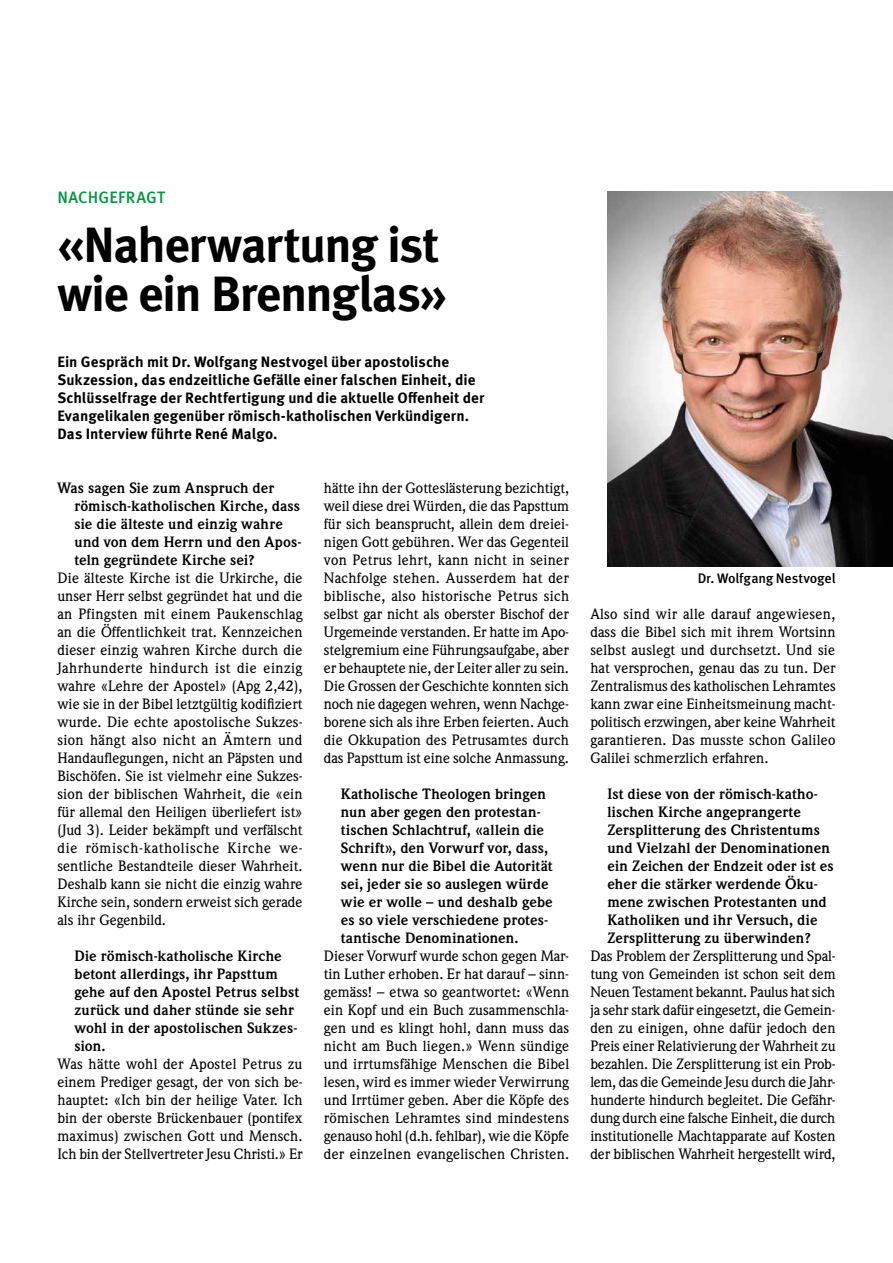
<style>
.page{position:relative;width:893px;height:1263px;background:#fff}
.page>*{position:absolute;margin:0;border:0;box-sizing:border-box;transform-origin:0 0}
.t1{font:700 49.5px/49.5px "Meta OT";letter-spacing:-.03em;color:#000}
.t2{font:500 16.5px "Meta OT";letter-spacing:.015em;color:#00963f}
.t3{font:700 15px/18px "Meta OT";color:#000}
.t4{font:500 14.7px/18px "Weidemann";color:#000;text-align:justify}
.t5{font:700 14.7px/18px "Weidemann";letter-spacing:.005em;color:#000}
.t6{font:500 13.8px "Meta OT";letter-spacing:-.01em;color:#000}
</style>
<div class="page">
<img style="left:607px;top:191px;width:286px;height:375px">
<p class="t2" style="left:57px;top:187px;width:109px">NACHGEFRAGT</p>
<h1 class="t1" style="left:57px;top:220px;width:391px">«Naherwartung ist wie ein Brennglas»</h1>
<p class="t3" style="left:57px;top:353px;width:429px">Ein Gespräch mit Dr. Wolfgang Nestvogel über apostolische Sukzession, das endzeitliche Gefälle einer falschen Einheit, die Schlüsselfrage der Rechtfertigung und die aktuelle Offenheit der Evangelikalen gegenüber römisch-katholischen Verkündigern.<br>Das Interview führte René Malgo.</p>
<p class="t5" style="left:74px;top:479px;width:229px;text-indent:-17px">Was sagen Sie zum Anspruch der römisch-katholischen Kirche, dass sie die älteste und einzig wahre und von dem Herrn und den Apos&shy;teln gegründete Kirche sei?</p>
<p class="t4" style="left:57px;top:569px;width:247px">Die älteste Kirche ist die Urkirche, die unser Herr selbst gegründet hat und die an Pfingsten mit einem Paukenschlag an die Öffentlichkeit trat. Kennzeichen dieser einzig wahren Kirche durch die Jahrhunderte hindurch ist die einzig wahre «Lehre der Apostel» (Apg 2,42), wie sie in der Bibel letztgültig kodifiziert wurde. Die echte apostolische Sukzes&shy;sion hängt also nicht an Ämtern und Handauflegungen, nicht an Päpsten und Bischöfen. Sie ist vielmehr eine Sukzes&shy;sion der biblischen Wahrheit, die «ein für allemal den Heiligen überliefert ist» (Jud 3). Leider bekämpft und verfälscht die römisch-katholische Kirche we&shy;sentliche Bestandteile dieser Wahrheit.<br>Deshalb kann sie nicht die einzig wahre Kirche sein, sondern erweist sich gerade als ihr Gegenbild.</p>
<p class="t5" style="left:74px;top:947px;width:226px">Die römisch-katholische Kirche betont allerdings, ihr Papsttum gehe auf den Apostel Petrus selbst zurück und daher stünde sie sehr wohl in der apostolischen Sukzes&shy;sion.</p>
<p class="t4" style="left:57px;top:1055px;width:247px">Was hätte wohl der Apostel Petrus zu einem Prediger gesagt, der von sich be&shy;hauptet: «Ich bin der heilige Vater. Ich bin der oberste Brückenbauer (pontifex maximus) zwischen Gott und Mensch.<br>Ich bin der Stellvertreter Jesu Christi.» Er</p>
<p class="t4" style="left:324px;top:479px;width:247px">hätte ihn der Gotteslästerung bezichtigt, weil diese drei Würden, die das Papsttum für sich beansprucht, allein dem dreiei&shy;nigen Gott gebühren. Wer das Gegenteil von Petrus lehrt, kann nicht in seiner Nachfolge stehen. Ausserdem hat der biblische, also historische Petrus sich selbst gar nicht als oberster Bischof der Urgemeinde verstanden. Er hatte im Apo&shy;stelgremium eine Führungsaufgabe, aber er behauptete nie, der Leiter aller zu sein.<br>Die Grossen der Geschichte konnten sich noch nie dagegen wehren, wenn Nachge&shy;borene sich als ihre Erben feierten. Auch die Okkupation des Petrusamtes durch das Papsttum ist eine solche Anmassung.</p>
<p class="t5" style="left:341px;top:785px;width:214px">Katholische Theologen bringen nun aber gegen den protestan&shy;tischen Schlachtruf, «allein die<br>Schrift», den Vorwurf vor, dass, wenn nur die Bibel die Autorität sei, jeder sie so auslegen würde wie er wolle – und deshalb gebe es so viele verschiedene protes&shy;tantische Denominationen.</p>
<p class="t4" style="left:324px;top:947px;width:247px">Dieser Vorwurf wurde schon gegen Mar&shy;tin Luther erhoben. Er hat darauf – sinn&shy;gemäss! – etwa so geantwortet: «Wenn ein Kopf und ein Buch zusammenschla&shy;gen und es klingt hohl, dann muss das nicht am Buch liegen.» Wenn sündige und irrtumsfähige Menschen die Bibel lesen, wird es immer wieder Verwirrung und Irrtümer geben. Aber die Köpfe des römischen Lehramtes sind mindestens genauso hohl (d.h. fehlbar), wie die Köpfe der einzelnen evangelischen Christen.</p>
<p class="t6" style="left:698px;top:570px;width:139px">Dr. Wolfgang Nestvogel</p>
<p class="t4" style="left:590px;top:605px;width:247px">Also sind wir alle darauf angewiesen, dass die Bibel sich mit ihrem Wortsinn selbst auslegt und durchsetzt. Und sie hat versprochen, genau das zu tun. Der Zentralismus des katholischen Lehramtes kann zwar eine Einheitsmeinung macht&shy;politisch erzwingen, aber keine Wahrheit garantieren. Das musste schon Galileo Galilei schmerzlich erfahren.</p>
<p class="t5" style="left:607px;top:785px;width:228px">Ist diese von der römisch-katho&shy;lischen Kirche angeprangerte<br>Zersplitterung des Christentums und Vielzahl der Denominationen ein Zeichen der Endzeit oder ist es eher die stärker werdende Öku&shy;mene zwischen Protestanten und<br>Katholiken und ihr Versuch, die<br>Zersplitterung zu überwinden?</p>
<p class="t4" style="left:590px;top:947px;width:247px">Das Problem der Zersplitterung und Spal&shy;tung von Gemeinden ist schon seit dem Neuen Testament bekannt. Paulus hat sich ja sehr stark dafür eingesetzt, die Gemein&shy;den zu einigen, ohne dafür jedoch den Preis einer Relativierung der Wahrheit zu bezahlen. Die Zersplitterung ist ein Prob&shy;lem, das die Gemeinde Jesu durch die Jahr&shy;hunderte hindurch begleitet. Die Gefähr&shy;dung durch eine falsche Einheit, die durch institutionelle Machtapparate auf Kosten der biblischen Wahrheit hergestellt wird,</p>
</div>
